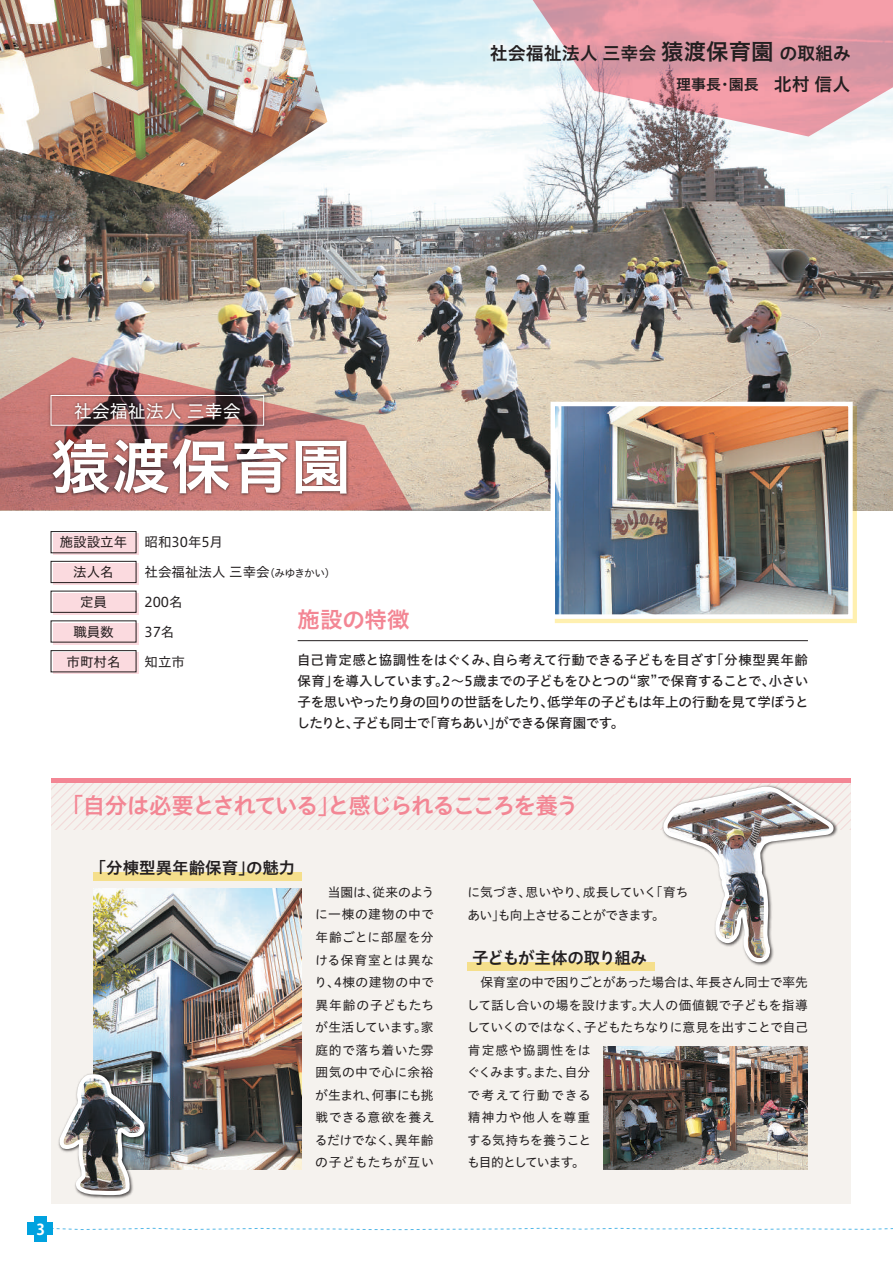
<style>
.page{position:relative;width:893px;height:1263px;background:#fff}
.page>*{position:absolute;margin:0;border:0;box-sizing:border-box;transform-origin:0 0}
.t1{font:60px "Hiragino UD Sans Std N W6";color:#fff}
.t2{font:22.5px "Hiragino UD Sans Std N W6";letter-spacing:-.06em;color:#f38694}
.t3{font:18px "Hiragino UD Sans Std N W6";color:#231f20}
.t4{font:18px "Hiragino UD Sans Std N W4";color:#fff}
.t5{font:16.5px "Hiragino UD Sans Std N W6";letter-spacing:-.015em;color:#231f20}
.t6{font:16.5px "Hiragino UD Sans Std N W6";letter-spacing:-.045em;color:#231f20}
.t7{font:15px "Hiragino UD Sans Std N W6";color:#231f20}
.t8{font:700 15px "Koz Go Pro";color:#fff}
.t9{font:13.5px/21px "Hiragino UD Sans Std N W5";letter-spacing:-.04em;color:#231f20;text-align:justify}
.t10{font:13.5px "Hiragino UD Sans Std N W4";color:#231f20}
.t11{font:12.75px/22.5px "Hiragino UD Sans Std N W4";letter-spacing:-.005em;color:#231f20;text-align:justify}
.t12{font:12.75px/22.5px "Hiragino UD Sans Std N W4";letter-spacing:-.045em;color:#231f20}
.s1{font-size:22.5px}
.s2{font-size:18px}
.s3{font-size:10.5px}
</style>
<div class="page">
<div style="left:51px;top:778px;width:799px;height:425px;background:#f5f2ee"></div>
<div style="left:94px;top:872px;width:208px;height:8px;background:#f5df8c"></div>
<div style="left:468px;top:962px;width:187px;height:8px;background:#f5df8c"></div>
<img style="left:0;top:0;width:893px;height:510px">
<svg style="left:524px;top:0;width:369px;height:136px;background:#e1acb6"></svg>
<svg style="left:0;top:357px;width:412px;height:153px;background:#bf978d"></svg>
<img style="left:47px;top:391px;width:221px;height:39px">
<div style="left:51px;top:395px;width:213px;height:31px;border:1px solid #fff"></div>
<img style="left:47px;top:432px;width:308px;height:78px">
<svg style="left:51px;top:782px;width:799px;height:47px"></svg>
<div style="left:51px;top:531px;width:85px;height:22px;border:1px solid #231f20"></div>
<div style="left:51px;top:561px;width:85px;height:22px;border:1px solid #231f20"></div>
<div style="left:51px;top:650px;width:85px;height:22px;border:1px solid #231f20"></div>
<svg style="left:53px;top:534px;width:85px;height:21px;background:#eeced3"></svg>
<div style="left:53px;top:563px;width:85px;height:22px;background:linear-gradient(to bottom,#fcdbe0,#f2d2d7)"></div>
<svg style="left:53px;top:593px;width:85px;height:21px;background:#eeced3"></svg>
<svg style="left:53px;top:623px;width:85px;height:21px;background:#eeced3"></svg>
<svg style="left:53px;top:653px;width:85px;height:21px;background:#eeced3"></svg>
<hr style="left:298px;top:640px;width:510px;height:1px;background:#231f20">
<hr style="left:51px;top:778px;width:799px;height:4px;background:#f38694">
<svg style="left:53px;top:1227px;width:840px;height:3px"></svg>
<div style="left:28px;top:1222px;width:25px;height:13px;background:#00a2df"></div>
<div style="left:34px;top:1216px;width:13px;height:26px;background:#00a2df"></div>
<div style="left:555px;top:406px;width:302px;height:217px;border:4px solid #ffec96"></div>
<img style="left:556px;top:407px;width:292px;height:207px">
<div style="left:551px;top:402px;width:302px;height:217px;border:4px solid #fff"></div>
<img style="left:94px;top:889px;width:208px;height:280px">
<img style="left:604px;top:1046px;width:204px;height:123px">
<img style="left:58px;top:1071px;width:92px;height:128px">
<svg style="left:59px;top:1074px;width:86px;height:121px"></svg>
<img style="left:63px;top:1078px;width:77px;height:113px">
<img style="left:0;top:0;width:327px;height:200px">
<img style="left:660px;top:784px;width:179px;height:182px">
<svg style="left:663px;top:787px;width:171px;height:175px"></svg>
<img style="left:666px;top:791px;width:165px;height:167px">
<h3 class="t3" style="left:490px;top:39px;width:363px">社会福祉法人 三幸会 <span class="s1">猿渡保育園</span> の取組み</h3>
<p class="t7" style="left:676px;top:72px;width:176px">理事長・園長　<span class="s2">北村 信人</span></p>
<h3 class="t4" style="left:74px;top:397px;width:168px">社会福祉法人 三幸会</h3>
<h1 class="t1" style="left:51px;top:420px;width:301px">猿渡保育園</h1>
<p class="t10" style="left:60px;top:532px;width:69px">施設設立年</p>
<p class="t10" style="left:145px;top:532px;width:80px">昭和30年5月</p>
<p class="t10" style="left:73px;top:562px;width:42px">法人名</p>
<p class="t10" style="left:145px;top:562px;width:192px">社会福祉法人 三幸会<span class="s3">（みゆきかい）</span></p>
<p class="t10" style="left:80px;top:592px;width:28px">定員</p>
<p class="t10" style="left:145px;top:592px;width:40px">200名</p>
<p class="t10" style="left:73px;top:621px;width:42px">職員数</p>
<p class="t10" style="left:145px;top:621px;width:31px">37名</p>
<p class="t10" style="left:67px;top:651px;width:55px">市町村名</p>
<p class="t10" style="left:145px;top:651px;width:42px">知立市</p>
<h2 class="t2" style="left:298px;top:602px;width:113px">施設の特徴</h2>
<p class="t9" style="left:297px;top:649px;width:513px">自己肯定感と協調性をはぐくみ、自ら考えて行動できる子どもを目ざす「分棟型異年齢保育」を導入しています。2～5歳までの子どもをひとつの“家”で保育することで、小さい子を思いやったり身の回りの世話をしたり、低学年の子どもは年上の行動を見て学ぼうとしたりと、子ども同士で「育ちあい」ができる保育園です。</p>
<p class="t8" style="left:36px;top:1219px;width:10px">3</p>
<h2 class="t2" style="left:61px;top:788px;width:519px">「自分は必要とされている」と感じられるこころを養う</h2>
<p class="t5" style="left:90px;top:855px;width:207px">「分棟型異年齢保育」の魅力</p>
<p class="t11" style="left:315px;top:880px;width:122px;text-indent:13px">当園は、従来のように一棟の建物の中で年齢ごとに部屋を分ける保育室とは異なり、4棟の建物の中で異年齢の子どもたちが生活しています。家庭的で落ち着いた雰囲気の中で心に余裕が生まれ、何事にも挑戦できる意欲を養えるだけでなく、異年齢の子どもたちが互い</p>
<p class="t12" style="left:467px;top:880px;width:223px">に気づき、思いやり、成長していく「育ちあい」も向上させることができます。</p>
<p class="t6" style="left:472px;top:945px;width:176px">子どもが主体の取り組み</p>
<p class="t11" style="left:467px;top:970px;width:343px;text-align:left;text-indent:14px">保育室の中で困りごとがあった場合は、年長さん同士で率先して話し合いの場を設けます。大人の価値観で子どもを指導していくのではなく、子どもたちなりに意見を出すことで自己肯定感や協調性をは<br>ぐくみます。また、自分<br>で考えて行動できる<br>精神力や他人を尊重<br>する気持ちを養うこと<br>も目的としています。</p>
</div>
